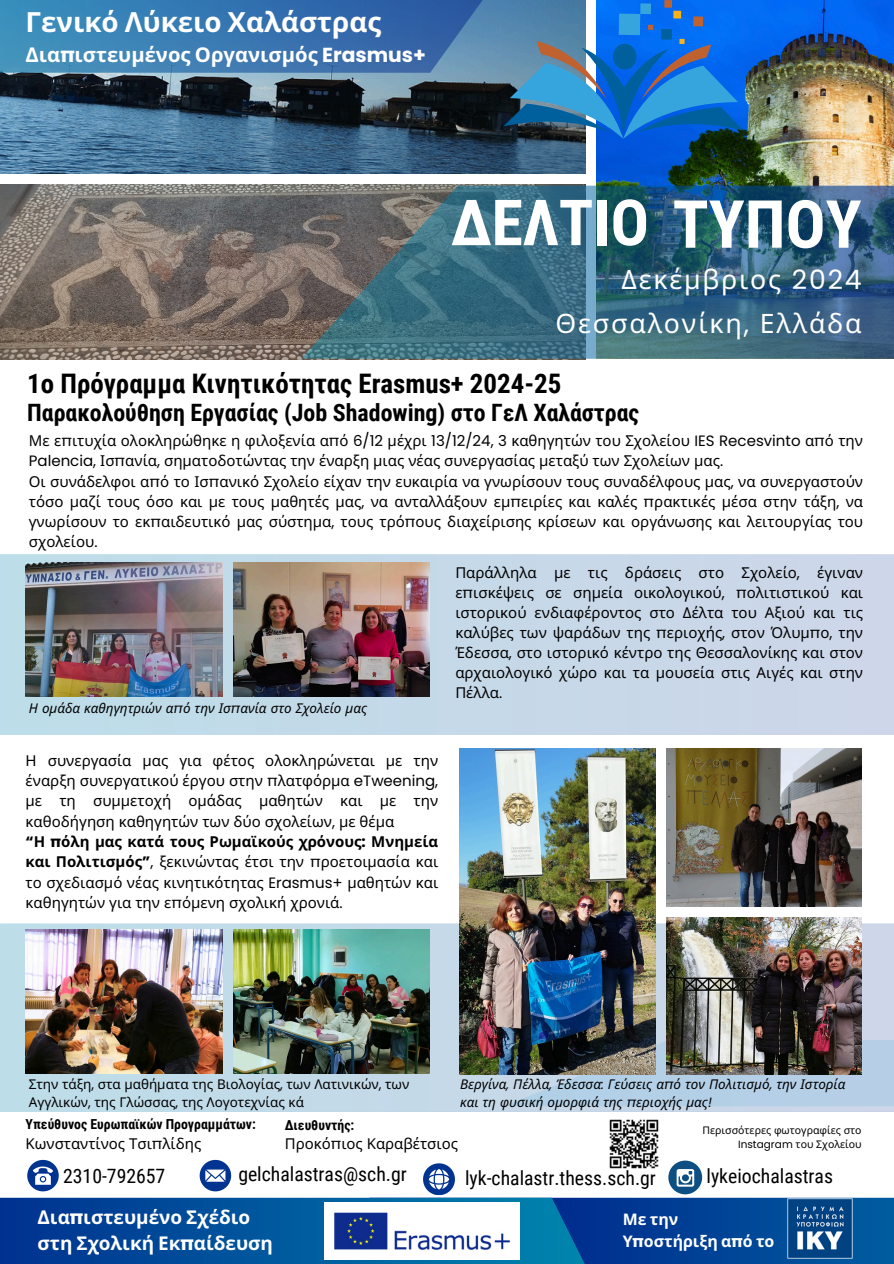
<style>
.page{position:relative;width:894px;height:1264px;background:#fff}
.page>*{position:absolute;margin:0;border:0;box-sizing:border-box;transform-origin:0 0}
.t1{font:700 66.3px "Roboto Condensed";color:#fff}
.t2{font:700 63.6px "Roboto Condensed";color:#fff}
.t3{font:700 27.75px "Noto Sans";color:#fff}
.t4{font:700 26.85px "Roboto Condensed";color:#000}
.t5{font:26.7px "Noto Sans";letter-spacing:.07em;color:#fff}
.t6{font:700 23.85px "Roboto Condensed";color:#000}
.t7{font:700 20.25px "Noto Sans";color:#fff}
.t8{font:19.65px "Roboto Condensed";color:#000}
.t9{font:700 18.9px/25.8px "Noto Sans";color:#fff}
.t10{font:700 15.9px/21.3px "Noto Sans";color:#fff}
.t11{font:15px/20.2px "Noto Sans";color:#000;text-align:justify}
.t12{font:700 13.8px "Roboto Condensed";color:#000}
.t13{font:italic 13.5px/18.3px "Noto Sans";color:#000}
.t14{font:13.5px/18.3px "Noto Sans";color:#000}
.t15{font:10.5px/14px "Noto Sans";color:#000;text-align:right}
.s1{font-family:"Poppins"}
.s2{font-family:"Poppins";font-weight:700}
.s3{font-weight:700}
</style>
<div class="page">
<img style="left:596px;top:0;width:297px;height:186px">
<img style="left:0;top:72px;width:585px;height:101px">
<img style="left:0;top:184px;width:585px;height:175px">
<svg style="left:301px;top:186px;width:592px;height:173px;background:#3b657a"></svg>
<svg style="left:664px;top:1197px;width:229px;height:66px;background:#034c99"></svg>
<svg style="left:0;top:1197px;width:664px;height:66px;background:#07509b"></svg>
<svg style="left:0;top:0;width:586px;height:72px;background:#3d7ab0"></svg>
<div style="left:0;top:554px;width:893px;height:180px;background:#c8d8e9"></div>
<svg style="left:27px;top:1159px;width:32px;height:32px"></svg>
<svg style="left:199px;top:1159px;width:32px;height:32px"></svg>
<img style="left:324px;top:1202px;width:195px;height:56px">
<img style="left:786px;top:1197px;width:66px;height:62px">
<div style="left:618px;top:14px;width:22px;height:21px;background:#36a5dd"></div>
<div style="left:640px;top:3px;width:11px;height:11px;background:#36a5dd"></div>
<div style="left:661px;top:29px;width:10px;height:11px;background:#00609e"></div>
<svg style="left:648px;top:25px;width:5px;height:5px"></svg>
<div style="left:693px;top:16px;width:10px;height:10px;background:#c06230"></div>
<svg style="left:503px;top:39px;width:240px;height:99px;background:#2b76b9"></svg>
<div style="left:664px;top:0;width:8px;height:8px;background:#c06230"></div>
<div style="left:673px;top:11px;width:8px;height:8px;background:#f8b31a"></div>
<div style="left:0;top:923px;width:893px;height:188px;background:#c2dae8"></div>
<svg style="left:503px;top:1040px;width:390px;height:66px;fill:#b4cfe7"></svg>
<div style="left:668px;top:1160px;width:34px;height:34px;background:#0d4f83;border-radius:50%"></div>
<svg style="left:676px;top:1169px;width:18px;height:17px"></svg>
<svg style="left:423px;top:1163px;width:31px;height:31px"></svg>
<img style="left:609px;top:1119px;width:49px;height:49px">
<img style="left:26px;top:562px;width:196px;height:134px">
<img style="left:234px;top:562px;width:195px;height:134px">
<img style="left:459px;top:748px;width:196px;height:326px">
<img style="left:666px;top:748px;width:195px;height:158px">
<img style="left:666px;top:917px;width:195px;height:157px">
<img style="left:26px;top:929px;width:196px;height:144px">
<img style="left:234px;top:929px;width:195px;height:144px">
<p class="t3" style="left:26px;top:2px;width:357px">Γενικό Λύκειο Χαλάστρας</p>
<p class="t7" style="left:26px;top:41px;width:402px">Δια<span class="s1">π</span>ιστευμένος Οργανισμός <span class="s1">Erasmus+</span></p>
<p class="t2" style="left:450px;top:186px;width:200px">ΔΕΛΤΙΟ</p>
<p class="t1" style="left:672px;top:186px;width:190px">ΤΥΠΟΥ</p>
<p class="t5" style="left:621px;top:260px;width:242px">Δεκέμβριος <span class="s1">2024</span></p>
<p class="t5" style="left:555px;top:304px;width:307px">Θεσσαλονίκη<span class="s1">,</span> Ελλάδα</p>
<p class="t4" style="left:27px;top:368px;width:535px">1ο Πρόγραμμα Κινητικότητας Erasmus+ 2024-25</p>
<p class="t6" style="left:27px;top:399px;width:613px">Παρακολούθηση Εργασίας (Job Shadowing) στο ΓεΛ Χαλάστρας</p>
<h2 class="t11" style="left:29px;top:430px;width:835px">Με ε<span class="s1">π</span>ιτυχία ολοκληρώθηκε η φιλοξενία α<span class="s1">π</span>ό <span class="s1">6/12</span> μέχρι <span class="s1">13/12/24, 3</span> καθηγητών του Σχολείου <span class="s1">IES Recesvinto</span> α<span class="s1">π</span>ό την<br><span class="s1">Palencia,</span> Ισ<span class="s1">π</span>ανία<span class="s1">,</span> σηματοδοτώντας την έναρξη μιας νέας συνεργασίας μεταξύ των Σχολείων μας<span class="s1">.</span></h2>
<h2 class="t11" style="left:29px;top:471px;width:835px">Οι συνάδελφοι α<span class="s1">π</span>ό το Ισ<span class="s1">π</span>ανικό Σχολείο είχαν την ευκαιρία να γνωρίσουν τους συναδέλφους μας<span class="s1">,</span> να συνεργαστούν</h2>
<h3 class="t11" style="left:29px;top:491px;width:835px">τόσο μαζί τους όσο και με τους μαθητές μας<span class="s1">,</span> να ανταλλάξουν εμ<span class="s1">π</span>ειρίες και καλές <span class="s1">π</span>ρακτικές μέσα στην τάξη<span class="s1">,</span> να γνωρίσουν το εκ<span class="s1">π</span>αιδευτικό μας σύστημα<span class="s1">,</span> τους τρό<span class="s1">π</span>ους διαχείρισης κρίσεων και οργάνωσης και λειτουργίας του σχολείου<span class="s1">.</span></h3>
<p class="t11" style="left:455px;top:562px;width:409px">Παράλληλα με τις δράσεις στο Σχολείο<span class="s1">,</span> έγιναν ε<span class="s1">π</span>ισκέψεις σε σημεία οικολογικού<span class="s1">, π</span>ολιτιστικού και ιστορικού ενδιαφέροντος στο Δέλτα του Αξιού και τις καλύβες των ψαράδων της <span class="s1">π</span>εριοχής<span class="s1">,</span> στον Όλυμ<span class="s1">π</span>ο<span class="s1">,</span> την Έδεσσα<span class="s1">,</span> στο ιστορικό κέντρο της Θεσσαλονίκης και στον αρχαιολογικό χώρο και τα μουσεία στις Αιγές και στην</p>
<p class="t11" style="left:455px;top:682px;width:48px">Πέλλα<span class="s1">.</span></p>
<p class="t13" style="left:29px;top:699px;width:340px">Η ομάδα καθηγητριών α<span class="s1">π</span>ό την Ισ<span class="s1">π</span>ανία στο Σχολείο μας</p>
<p class="t11" style="left:26px;top:750px;width:414px">Η συνεργασία μας για φέτος ολοκληρώνεται με την έναρξη συνεργατικού έργου στην <span class="s1">π</span>λατφόρμα <span class="s1">eTweening, </span>με τη συμμετοχή ομάδας μαθητών και με την καθοδήγηση καθηγητών των δύο σχολείων<span class="s1">,</span> με θέμα</p>
<h4 class="t11" style="left:26px;top:831px;width:414px"><span class="s2">“</span><span class="s3">Η</span> <span class="s2">π</span><span class="s3">όλη μας κατά τους Ρωμαϊκούς χρόνους</span><span class="s2">:</span> <span class="s3">Μνημεία και Πολιτισμός</span><span class="s2">”</span><span class="s1">,</span> ξεκινώντας έτσι την <span class="s1">π</span>ροετοιμασία και το σχεδιασμό νέας κινητικότητας <span class="s1">Erasmus+</span> μαθητών και</h4>
<p class="t11" style="left:26px;top:891px;width:318px">καθηγητών για την ε<span class="s1">π</span>όμενη σχολική χρονιά<span class="s1">.</span></p>
<p class="t14" style="left:29px;top:1074px;width:382px">Στην τάξη<span class="s1">,</span> στα μαθήματα της Βιολογίας<span class="s1">,</span> των Λατινικών<span class="s1">,</span> των<br>Αγγλικών<span class="s1">,</span> της Γλώσσας<span class="s1">,</span> της Λογοτεχνίας κά</p>
<h1 class="t13" style="left:460px;top:1074px;width:387px">Βεργίνα<span class="s1">,</span> Πέλλα<span class="s1">,</span> Έδεσσα<span class="s1">:</span> Γεύσεις α<span class="s1">π</span>ό τον Πολιτισμό<span class="s1">,</span> την Ιστορία και τη φυσική ομορφιά της <span class="s1">π</span>εριοχής μας<span class="s1">!</span></h1>
<p class="t12" style="left:26px;top:1116px;width:232px">Υπεύθυνος Ευρωπαϊκών Προγραμμάτων:</p>
<p class="t11" style="left:26px;top:1132px;width:177px">Κωνσταντίνος Τσι<span class="s1">π</span>λίδης</p>
<p class="t12" style="left:285px;top:1116px;width:71px">Διευθυντής:</p>
<p class="t11" style="left:285px;top:1133px;width:174px">Προκό<span class="s1">π</span>ιος Καραβέτσιος</p>
<p class="t8" style="left:63px;top:1164px;width:104px">2310-792657</p>
<p class="t8" style="left:238px;top:1163px;width:170px">gelchalastras@sch.gr</p>
<h5 class="t8" style="left:465px;top:1166px;width:192px">lyk-chalastr.thess.sch.gr</h5>
<p class="t15" style="left:702px;top:1123px;width:160px">Περισσότερες φωτογραφίες στο<br><span class="s1">Instagram</span> του Σχολείου</p>
<p class="t8" style="left:706px;top:1164px;width:128px">lykeiochalastras</p>
<p class="t9" style="left:37px;top:1203px;width:237px">Δια<span class="s1">π</span>ιστευμένο Σχέδιο στη Σχολική Εκ<span class="s1">π</span>αίδευση</p>
<p class="t10" style="left:622px;top:1208px;width:153px">Με την<br>Υ<span class="s1">π</span>οστήριξη α<span class="s1">π</span>ό το</p>
</div>
